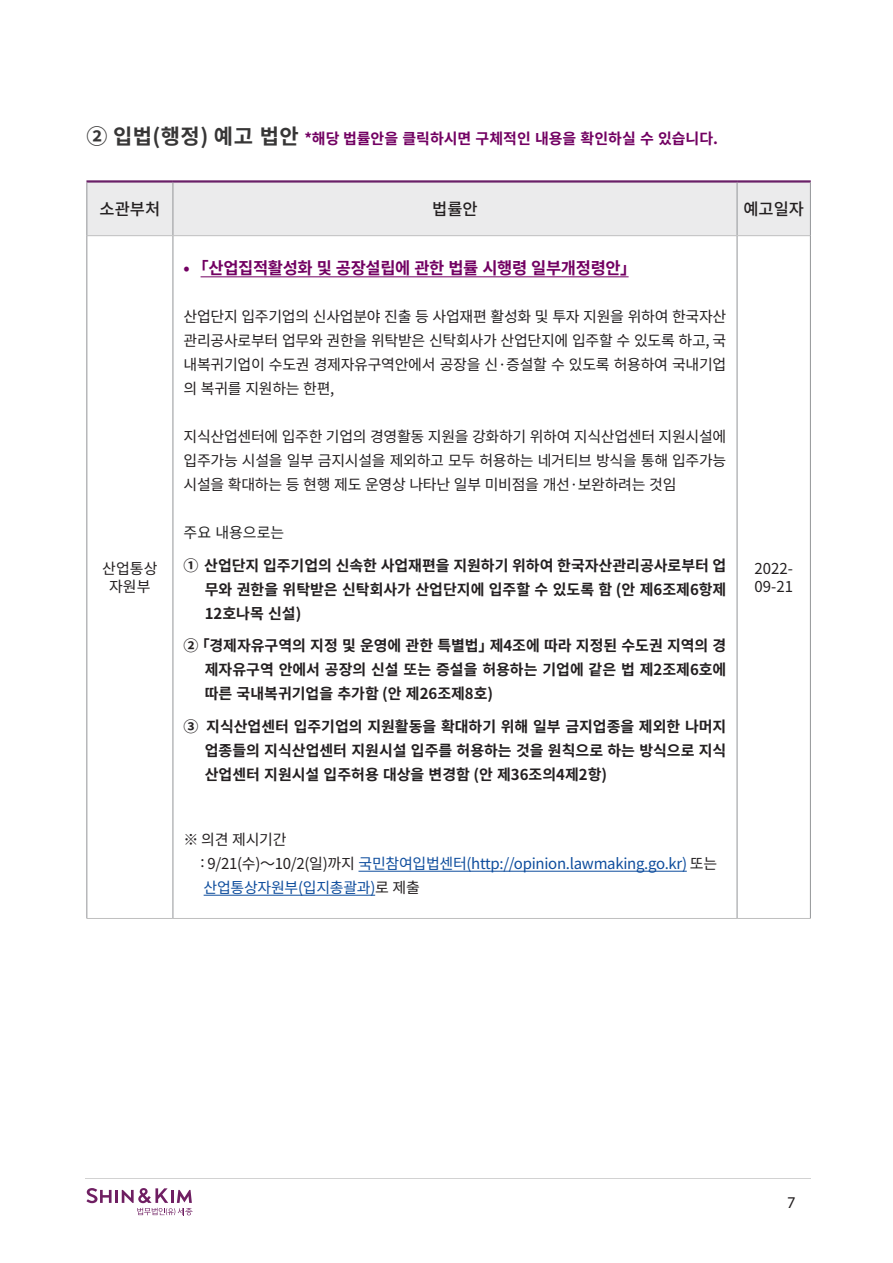
<style>
.page{position:relative;width:893px;height:1263px;background:#fff}
.page>*{position:absolute;margin:0;border:0;box-sizing:border-box;transform-origin:0 0}
.t1{font:700 16.5px "Noto Sans CJ Kkr";letter-spacing:-.02em;color:#720062}
.t2{font:500 16.5px "Noto Sans CJ Kkr";color:#231f20}
.t3{font:16.5px "Myriad Pro";color:#231f20}
.t4{font:700 15px/24px "Noto Sans CJ Kkr";color:#231f20;text-align:justify}
.t5{font:15px/24px "Noto Sans CJ Kkr";letter-spacing:-.02em;color:#231f20;text-align:justify}
.t6{font:15px "Noto Sans CJ Kkr";letter-spacing:-.02em;color:#0e4d9d}
.t7{font:700 15px "Noto Sans CJ Kkr";color:#720062}
.t8{font:15px "Noto Sans CJ Kkr";color:#222}
.s1{font-size:21px;color:#373636}
.s2{color:#231f20}
</style>
<div class="page">
<svg style="left:86px;top:1188px;width:107px;height:27px"></svg>
<hr style="left:85px;top:1178px;width:726px;height:1px;background:#d2d2d2">
<div style="left:87px;top:183px;width:723px;height:52px;background:#ebebec"></div>
<hr style="left:86px;top:180px;width:87px;height:3px;background:#6a2068">
<hr style="left:173px;top:180px;width:564px;height:3px;background:#6a2068">
<hr style="left:737px;top:180px;width:74px;height:3px;background:#6a2068">
<hr style="left:86px;top:183px;width:1px;height:53px;background:#939598">
<hr style="left:173px;top:183px;width:1px;height:52px;background:#939598">
<hr style="left:737px;top:183px;width:1px;height:52px;background:#939598">
<hr style="left:810px;top:183px;width:1px;height:53px;background:#939598">
<hr style="left:87px;top:235px;width:86px;height:1px;background:#bfbfbf">
<hr style="left:173px;top:235px;width:564px;height:1px;background:#bfbfbf">
<hr style="left:737px;top:235px;width:73px;height:1px;background:#bfbfbf">
<hr style="left:86px;top:236px;width:1px;height:682px;background:#939598">
<hr style="left:173px;top:236px;width:1px;height:682px;background:#939598">
<hr style="left:737px;top:236px;width:1px;height:682px;background:#939598">
<hr style="left:810px;top:236px;width:1px;height:682px;background:#939598">
<hr style="left:86px;top:918px;width:87px;height:1px;background:#bfbfbf">
<hr style="left:173px;top:918px;width:564px;height:1px;background:#bfbfbf">
<hr style="left:737px;top:918px;width:74px;height:1px;background:#bfbfbf">
<hr style="left:201px;top:276px;width:428px;height:1px;background:#720062">
<hr style="left:358px;top:871px;width:329px;height:1px;background:#0e4d9d">
<hr style="left:204px;top:895px;width:171px;height:1px;background:#0e4d9d">
<p class="t7" style="left:86px;top:130px;width:633px"><span class="s1">② 입법(행정) 예고 법안</span> *해당 법률안을 클릭하시면 구체적인 내용을 확인하실 수 있습니다.</p>
<p class="t2" style="left:100px;top:200px;width:62px">소관부처</p>
<p class="t2" style="left:432px;top:200px;width:47px">법률안</p>
<p class="t2" style="left:743px;top:200px;width:62px">예고일자</p>
<p class="t5" style="left:102px;top:557px;width:57px">산업통상</p>
<p class="t5" style="left:109px;top:575px;width:43px">자원부</p>
<p class="t1" style="left:184px;top:259px;width:455px">• ｢산업집적활성화 및 공장설립에 관한 법률 시행령 일부개정령안」</p>
<p class="t5" style="left:184px;top:305px;width:544px">산업단지 입주기업의 신사업분야 진출 등 사업재편 활성화 및 투자 지원을 위하여 한국자산 관리공사로부터 업무와 권한을 위탁받은 신탁회사가 산업단지에 입주할 수 있도록 하고, 국 내복귀기업이 수도권 경제자유구역안에서 공장을 신·증설할 수 있도록 허용하여 국내기업 의 복귀를 지원하는 한편,</p>
<p class="t5" style="left:184px;top:425px;width:544px">지식산업센터에 입주한 기업의 경영활동 지원을 강화하기 위하여 지식산업센터 지원시설에 입주가능 시설을 일부 금지시설을 제외하고 모두 허용하는 네거티브 방식을 통해 입주가능 시설을 확대하는 등 현행 제도 운영상 나타난 일부 미비점을 개선·보완하려는 것임</p>
<p class="t8" style="left:184px;top:524px;width:102px">주요 내용으로는</p>
<p class="t4" style="left:205px;top:554px;width:523px;text-indent:-21px">① 산업단지 입주기업의 신속한 사업재편을 지원하기 위하여 한국자산관리공사로부터 업 무와 권한을 위탁받은 신탁회사가 산업단지에 입주할 수 있도록 함 (안 제6조제6항제 12호나목 신설)</p>
<p class="t4" style="left:205px;top:634px;width:523px;text-indent:-21px">② 「경제자유구역의 지정 및 운영에 관한 특별법」제4조에 따라 지정된 수도권 지역의 경 제자유구역 안에서 공장의 신설 또는 증설을 허용하는 기업에 같은 법 제2조제6호에 따른 국내복귀기업을 추가함 (안 제26조제8호)</p>
<p class="t4" style="left:205px;top:715px;width:523px;text-indent:-21px">③ 지식산업센터 입주기업의 지원활동을 확대하기 위해 일부 금지업종을 제외한 나머지 업종들의 지식산업센터 지원시설 입주를 허용하는 것을 원칙으로 하는 방식으로 지식 산업센터 지원시설 입주허용 대상을 변경함 (안 제36조의4제2항)</p>
<p class="t5" style="left:184px;top:828px;width:104px">※ 의견 제시기간</p>
<p class="t6" style="left:201px;top:855px;width:518px"><span class="s2">: 9/21(수)～10/2(일)까지</span> 국민참여입법센터(http://opinion.lawmaking.go.kr) <span class="s2">또는</span></p>
<p class="t6" style="left:204px;top:879px;width:218px">산업통상자원부(입지총괄과)<span class="s2">로 제출</span></p>
<p class="t5" style="left:754px;top:557px;width:40px">2022-</p>
<p class="t5" style="left:754px;top:575px;width:40px">09-21</p>
<p class="t3" style="left:787px;top:1192px;width:10px">7</p>
</div>
